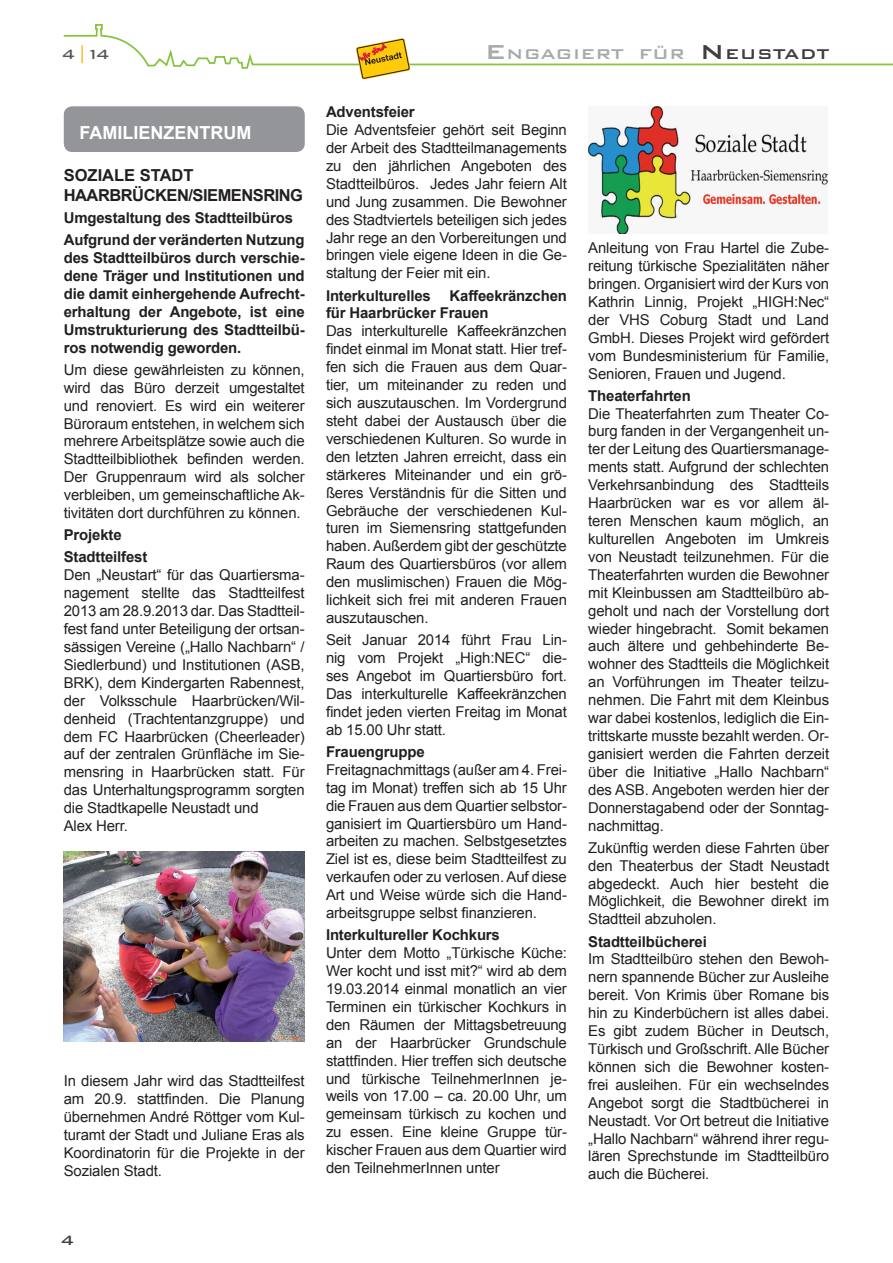
<style>
.page{position:relative;width:893px;height:1263px;background:#fff}
.page>*{position:absolute;margin:0;border:0;box-sizing:border-box;transform-origin:0 0}
.t1{font:500 18.9px "Bank Gothic BT";color:#a8a9ad;scale:1.06 1}
.t2{font:700 18px "Arial";color:#fff}
.t3{font:500 18px "Bank Gothic BT";color:#57585a}
.t4{font:500 18px "Bank Gothic BT";color:#3e3e3f}
.t5{font:700 16.5px/19.8px "Arial";letter-spacing:-.03em;color:#231f20}
.t6{font:14.85px/17.9px "Arial";letter-spacing:-.01em;color:#231f20;text-align:justify}
.t7{font:700 14.85px/17.9px "Arial";letter-spacing:-.01em;color:#231f20}
.s1{color:#fbb316}
.s2{font-size:27px}
.s3{font-size:27px;color:#3e3e3f}
.s4{color:#3e3e3f}
</style>
<div class="page">
<svg style="left:63px;top:24px;width:830px;height:45px"></svg>
<svg style="left:356px;top:38px;width:54px;height:42px"></svg>
<div style="left:64px;top:106px;width:241px;height:46px;background:#939598;border-radius:9px"></div>
<img style="left:588px;top:106px;width:241px;height:128px">
<img style="left:64px;top:851px;width:241px;height:191px">
<p class="t3" style="left:62px;top:44px;width:49px">4<span class="s1">|</span>14</p>
<p class="t1" style="left:485px;top:44px;width:326px"><span class="s2">E</span>ngagiert für <span class="s3">N</span> <span class="s4">eustadt</span></p>
<p class="t2" style="left:80px;top:121px;width:173px">FAMILIENZENTRUM</p>
<p class="t5" style="left:64px;top:166px;width:241px">SOZIALE STADT<br>HAARBRÜCKEN/SIEMENSRING</p>
<p class="t7" style="left:64px;top:207px;width:242px;line-height:22.2px">Umgestaltung des Stadtteilbüros<br>Aufgrund der veränderten Nutzung</p>
<p class="t7" style="left:64px;top:249px;width:242px;text-align:justify">des Stadtteilbüros durch verschie&shy;dene Träger und Institutionen und die damit einhergehende Aufrecht&shy;erhaltung der Angebote, ist eine Umstrukturierung des Stadtteilbü&shy;ros notwendig geworden.</p>
<p class="t6" style="left:64px;top:361px;width:242px">Um diese gewährleisten zu können, wird das Büro derzeit umgestaltet und renoviert. Es wird ein weiterer Büroraum entstehen, in welchem sich mehrere Arbeitsplätze sowie auch die Stadtteilbibliothek befinden werden.<br>Der Gruppenraum wird als solcher verbleiben, um gemeinschaftliche Ak&shy;tivitäten dort durchführen zu können.</p>
<p class="t7" style="left:64px;top:524px;width:85px;line-height:22.2px">Projekte<br>Stadtteilfest</p>
<p class="t6" style="left:64px;top:566px;width:242px;text-align:left">Den „Neustart“ für das Quartiersma&shy;nagement stellte das Stadtteilfest 2013 am 28.9.2013 dar. Das Stadtteil&shy;fest fand unter Beteiligung der ortsan&shy;sässigen Vereine („Hallo Nachbarn“ / Siedlerbund) und Institutionen (ASB, BRK), dem Kindergarten Rabennest, der Volksschule Haarbrücken/Wil&shy;denheid (Trachtentanzgruppe) und dem FC Haarbrücken (Cheerleader) auf der zentralen Grünfläche im Sie&shy;mensring in Haarbrücken statt. Für das Unterhaltungsprogramm sorgten die Stadtkapelle Neustadt und<br>Alex Herr.</p>
<p class="t6" style="left:64px;top:1072px;width:242px">In diesem Jahr wird das Stadtteilfest am 20.9. stattfinden. Die Planung übernehmen André Röttger vom Kul&shy;turamt der Stadt und Juliane Eras als Koordinatorin für die Projekte in der Sozialen Stadt.</p>
<p class="t7" style="left:326px;top:103px;width:90px">Adventsfeier</p>
<p class="t6" style="left:326px;top:121px;width:242px">Die Adventsfeier gehört seit Beginn der Arbeit des Stadtteilmanagements zu den jährlichen Angeboten des Stadtteilbüros. Jedes Jahr feiern Alt und Jung zusammen. Die Bewohner des Stadtviertels beteiligen sich jedes Jahr rege an den Vorbereitungen und bringen viele eigene Ideen in die Ge&shy;staltung der Feier mit ein.</p>
<p class="t7" style="left:326px;top:287px;width:106px">Interkulturelles</p>
<p class="t7" style="left:326px;top:287px;width:242px;text-indent:124px">Kaffeekränzchen für Haarbrücker Frauen</p>
<p class="t6" style="left:326px;top:322px;width:242px">Das interkulturelle Kaffeekränzchen findet einmal im Monat statt. Hier tref&shy;fen sich die Frauen aus dem Quar&shy;tier, um miteinander zu reden und sich auszutauschen. Im Vordergrund steht dabei der Austausch über die verschiedenen Kulturen. So wurde in den letzten Jahren erreicht, dass ein stärkeres Miteinander und ein grö&shy;ßeres Verständnis für die Sitten und Gebräuche der verschiedenen Kul&shy;turen im Siemensring stattgefunden haben. Außerdem gibt der geschützte Raum des Quartiersbüros (vor allem den muslimischen) Frauen die Mög&shy;lichkeit sich frei mit anderen Frauen auszutauschen.</p>
<p class="t6" style="left:326px;top:631px;width:242px">Seit Januar 2014 führt Frau Lin&shy;nig vom Projekt „High:NEC“ die&shy;ses Angebot im Quartiersbüro fort.<br>Das interkulturelle Kaffeekränzchen findet jeden vierten Freitag im Monat ab 15.00 Uhr statt.</p>
<p class="t7" style="left:326px;top:743px;width:100px">Frauengruppe</p>
<p class="t6" style="left:326px;top:761px;width:242px">Freitagnachmittags (außer am 4. Frei&shy;tag im Monat) treffen sich ab 15 Uhr die Frauen aus dem Quartier selbstor&shy;ganisiert im Quartiersbüro um Hand&shy;arbeiten zu machen. Selbstgesetztes Ziel ist es, diese beim Stadtteilfest zu verkaufen oder zu verlosen. Auf diese Art und Weise würde sich die Hand&shy;arbeitsgruppe selbst finanzieren.</p>
<p class="t7" style="left:326px;top:926px;width:175px">Interkultureller Kochkurs</p>
<p class="t6" style="left:326px;top:944px;width:242px">Unter dem Motto „Türkische Küche:<br>Wer kocht und isst mit?“ wird ab dem 19.03.2014 einmal monatlich an vier Terminen ein türkischer Kochkurs in den Räumen der Mittagsbetreuung an der Haarbrücker Grundschule stattfinden. Hier treffen sich deutsche und türkische TeilnehmerInnen je&shy;weils von 17.00 – ca. 20.00 Uhr, um gemeinsam türkisch zu kochen und zu essen. Eine kleine Gruppe tür&shy;kischer Frauen aus dem Quartier wird den TeilnehmerInnen unter</p>
<p class="t6" style="left:588px;top:239px;width:242px">Anleitung von Frau Hartel die Zube&shy;reitung türkische Spezialitäten näher bringen. Organisiert wird der Kurs von Kathrin Linnig, Projekt „HIGH:Nec“ der VHS Coburg Stadt und Land GmbH. Dieses Projekt wird gefördert vom Bundesministerium für Familie, Senioren, Frauen und Jugend.</p>
<p class="t7" style="left:588px;top:387px;width:104px">Theaterfahrten</p>
<p class="t6" style="left:588px;top:405px;width:242px">Die Theaterfahrten zum Theater Co&shy;burg fanden in der Vergangenheit un&shy;ter der Leitung des Quartiersmanage&shy;ments statt. Aufgrund der schlechten Verkehrsanbindung des Stadtteils Haarbrücken war es vor allem äl&shy;teren Menschen kaum möglich, an kulturellen Angeboten im Umkreis von Neustadt teilzunehmen. Für die Theaterfahrten wurden die Bewohner mit Kleinbussen am Stadtteilbüro ab&shy;geholt und nach der Vorstellung dort wieder hingebracht. Somit bekamen auch ältere und gehbehinderte Be&shy;wohner des Stadtteils die Möglichkeit an Vorführungen im Theater teilzu&shy;nehmen. Die Fahrt mit dem Kleinbus war dabei kostenlos, lediglich die Ein&shy;trittskarte musste bezahlt werden. Or&shy;ganisiert werden die Fahrten derzeit über die Initiative „Hallo Nachbarn“ des ASB. Angeboten werden hier der Donnerstagabend oder der Sonntag&shy;nachmittag.</p>
<p class="t6" style="left:588px;top:839px;width:242px">Zukünftig werden diese Fahrten über den Theaterbus der Stadt Neustadt abgedeckt. Auch hier besteht die Möglichkeit, die Bewohner direkt im Stadtteil abzuholen.</p>
<p class="t7" style="left:588px;top:933px;width:120px">Stadtteilbücherei</p>
<p class="t6" style="left:588px;top:950px;width:242px">Im Stadtteilbüro stehen den Bewoh&shy;nern spannende Bücher zur Ausleihe bereit. Von Krimis über Romane bis hin zu Kinderbüchern ist alles dabei.<br>Es gibt zudem Bücher in Deutsch, Türkisch und Großschrift. Alle Bücher können sich die Bewohner kosten&shy;frei ausleihen. Für ein wechselndes Angebot sorgt die Stadtbücherei in Neustadt. Vor Ort betreut die Initiative „Hallo Nachbarn“ während ihrer regu&shy;lären Sprechstunde im Stadtteilbüro auch die Bücherei.</p>
<p class="t4" style="left:61px;top:1230px;width:15px">4</p>
</div>
